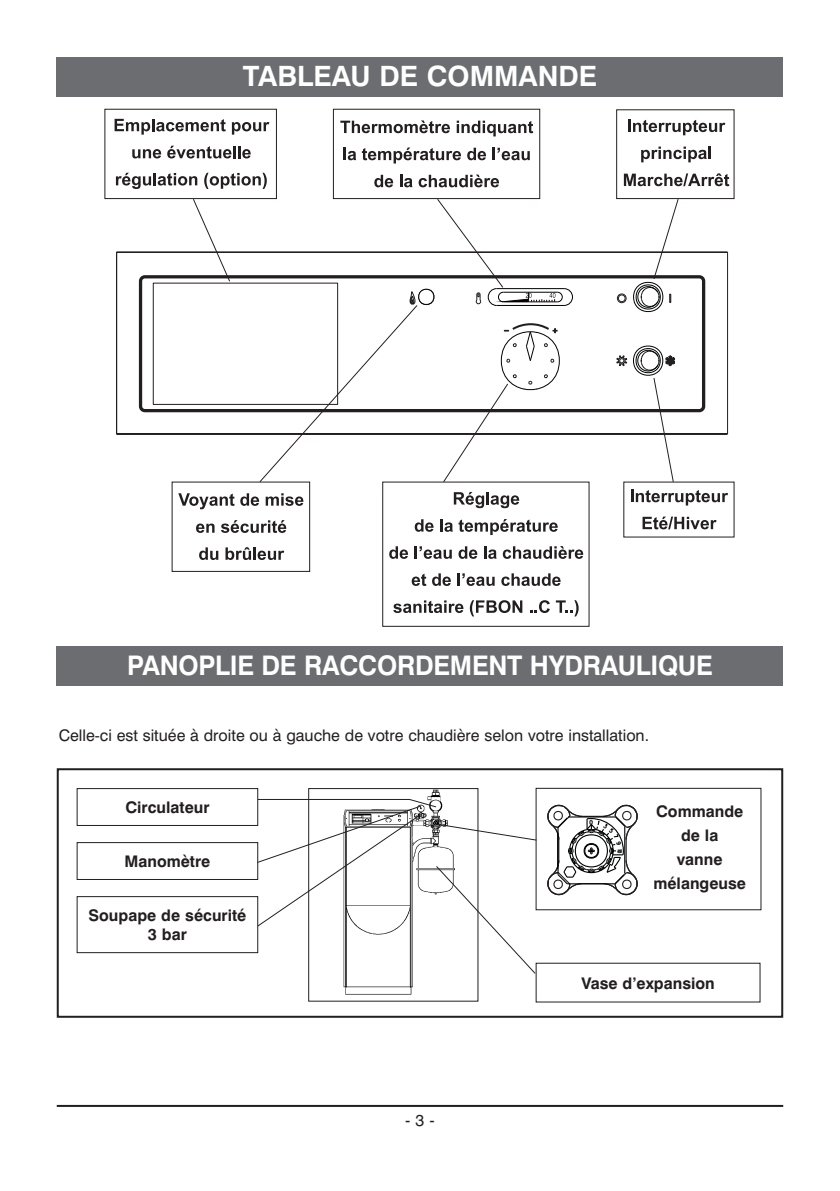
<style>
.page{position:relative;width:840px;height:1191px;background:#fff}
.page>*{position:absolute;margin:0;border:0;box-sizing:border-box;transform-origin:0 0}
.t1{font:700 28px "Swiss 721 BT";color:#fff}
.t2{font:700 27px "Swiss 721 BT";letter-spacing:-.01em;color:#fff;scale:.95 1}
.t3{font:700 16px/24px "Swiss 721 BT";color:#231f20;text-align:center}
.t4{font:16px "Swiss 721 BT";color:#231f20}
.t5{font:16px "Helvetica";color:#231f20}
</style>
<div class="page">
<hr style="left:57px;top:1105px;width:725px;height:2px;background:#231f20">
<div style="left:57px;top:57px;width:725px;height:39px;background:#6c6d70"></div>
<div style="left:57px;top:646px;width:725px;height:40px;background:#6c6d70"></div>
<div style="left:57px;top:768px;width:725px;height:249px;border:2px solid #231f20"></div>
<div style="left:77px;top:842px;width:181px;height:38px;border:1px solid #231f20"></div>
<div style="left:77px;top:788px;width:181px;height:38px;border:1px solid #231f20"></div>
<div style="left:77px;top:896px;width:181px;height:57px;border:1px solid #231f20"></div>
<img style="left:343px;top:790px;width:98px;height:205px">
<div style="left:308px;top:788px;width:170px;height:213px;border:1px solid #231f20"></div>
<div style="left:535px;top:788px;width:225px;height:122px;border:1px solid #231f20"></div>
<svg style="left:547px;top:804px;width:91px;height:92px"></svg>
<hr style="left:567px;top:883px;width:47px;height:1px;background:#010202">
<svg style="left:256px;top:798px;width:281px;height:176px"></svg>
<svg style="left:114px;top:119px;width:111px;height:16px"></svg>
<svg style="left:232px;top:122px;width:37px;height:13px"></svg>
<svg style="left:132px;top:149px;width:29px;height:9px"></svg>
<svg style="left:167px;top:146px;width:83px;height:12px"></svg>
<svg style="left:116px;top:173px;width:81px;height:16px"></svg>
<svg style="left:204px;top:173px;width:63px;height:16px"></svg>
<div style="left:105px;top:109px;width:171px;height:90px;border:1px solid #231f20"></div>
<svg style="left:628px;top:119px;width:97px;height:16px"></svg>
<svg style="left:641px;top:147px;width:69px;height:15px"></svg>
<svg style="left:623px;top:173px;width:105px;height:13px"></svg>
<div style="left:616px;top:110px;width:117px;height:89px;border:1px solid #231f20"></div>
<svg style="left:631px;top:490px;width:96px;height:15px"></svg>
<svg style="left:642px;top:516px;width:74px;height:13px"></svg>
<svg style="left:340px;top:120px;width:109px;height:13px"></svg>
<svg style="left:456px;top:121px;width:77px;height:15px"></svg>
<svg style="left:343px;top:147px;width:118px;height:16px"></svg>
<svg style="left:467px;top:148px;width:19px;height:12px"></svg>
<svg style="left:492px;top:148px;width:37px;height:12px"></svg>
<svg style="left:374px;top:175px;width:19px;height:12px"></svg>
<svg style="left:400px;top:175px;width:12px;height:12px"></svg>
<svg style="left:418px;top:175px;width:81px;height:12px"></svg>
<div style="left:333px;top:109px;width:206px;height:90px;border:1px solid #231f20"></div>
<svg style="left:453px;top:492px;width:66px;height:16px"></svg>
<svg style="left:414px;top:519px;width:19px;height:13px"></svg>
<svg style="left:440px;top:519px;width:12px;height:13px"></svg>
<svg style="left:458px;top:519px;width:99px;height:16px"></svg>
<svg style="left:389px;top:546px;width:19px;height:13px"></svg>
<svg style="left:414px;top:546px;width:37px;height:13px"></svg>
<svg style="left:458px;top:546px;width:19px;height:13px"></svg>
<svg style="left:484px;top:546px;width:12px;height:13px"></svg>
<svg style="left:502px;top:546px;width:81px;height:13px"></svg>
<svg style="left:411px;top:573px;width:15px;height:13px"></svg>
<svg style="left:432px;top:573px;width:18px;height:13px"></svg>
<svg style="left:457px;top:573px;width:37px;height:13px"></svg>
<svg style="left:501px;top:573px;width:59px;height:13px"></svg>
<svg style="left:393px;top:600px;width:70px;height:13px"></svg>
<svg style="left:469px;top:600px;width:53px;height:16px"></svg>
<svg style="left:530px;top:600px;width:19px;height:13px"></svg>
<svg style="left:555px;top:600px;width:23px;height:16px"></svg>
<svg style="left:178px;top:493px;width:56px;height:16px"></svg>
<svg style="left:240px;top:493px;width:19px;height:13px"></svg>
<svg style="left:265px;top:493px;width:38px;height:13px"></svg>
<svg style="left:196px;top:523px;width:18px;height:10px"></svg>
<svg style="left:221px;top:520px;width:65px;height:13px"></svg>
<svg style="left:199px;top:547px;width:19px;height:13px"></svg>
<svg style="left:225px;top:547px;width:59px;height:13px"></svg>
<svg style="left:193px;top:199px;width:37px;height:52px"></svg>
<svg style="left:632px;top:435px;width:42px;height:47px"></svg>
<svg style="left:633px;top:199px;width:45px;height:52px"></svg>
<svg style="left:259px;top:199px;width:313px;height:283px"></svg>
<svg style="left:116px;top:251px;width:612px;height:184px"></svg>
<div style="left:153px;top:283px;width:185px;height:122px;border:1px solid #231f20"></div>
<h1 class="t1" style="left:242px;top:65px;width:356px">TABLEAU DE COMMANDE</h1>
<h2 class="t2" style="left:127px;top:655px;width:617px">PANOPLIE DE RACCORDEMENT HYDRAULIQUE</h2>
<p class="t4" style="left:59px;top:729px;width:591px">Celle-ci est située à droite ou à gauche de votre chaudière selon votre installation.</p>
<p class="t3" style="left:125px;top:797px;width:86px">Circulateur</p>
<p class="t3" style="left:124px;top:851px;width:87px">Manomètre</p>
<p class="t3" style="left:88px;top:907px;width:159px;line-height:19.2px">Soupape de sécurité<br>3 bar</p>
<p class="t5" style="left:405px;top:1114px;width:31px">- 3 -</p>
<p class="t3" style="left:653px;top:801px;width:94px">Commande de la<br>vanne mélangeuse</p>
<p class="t3" style="left:581px;top:972px;width:135px">Vase d’expansion</p>
</div>
